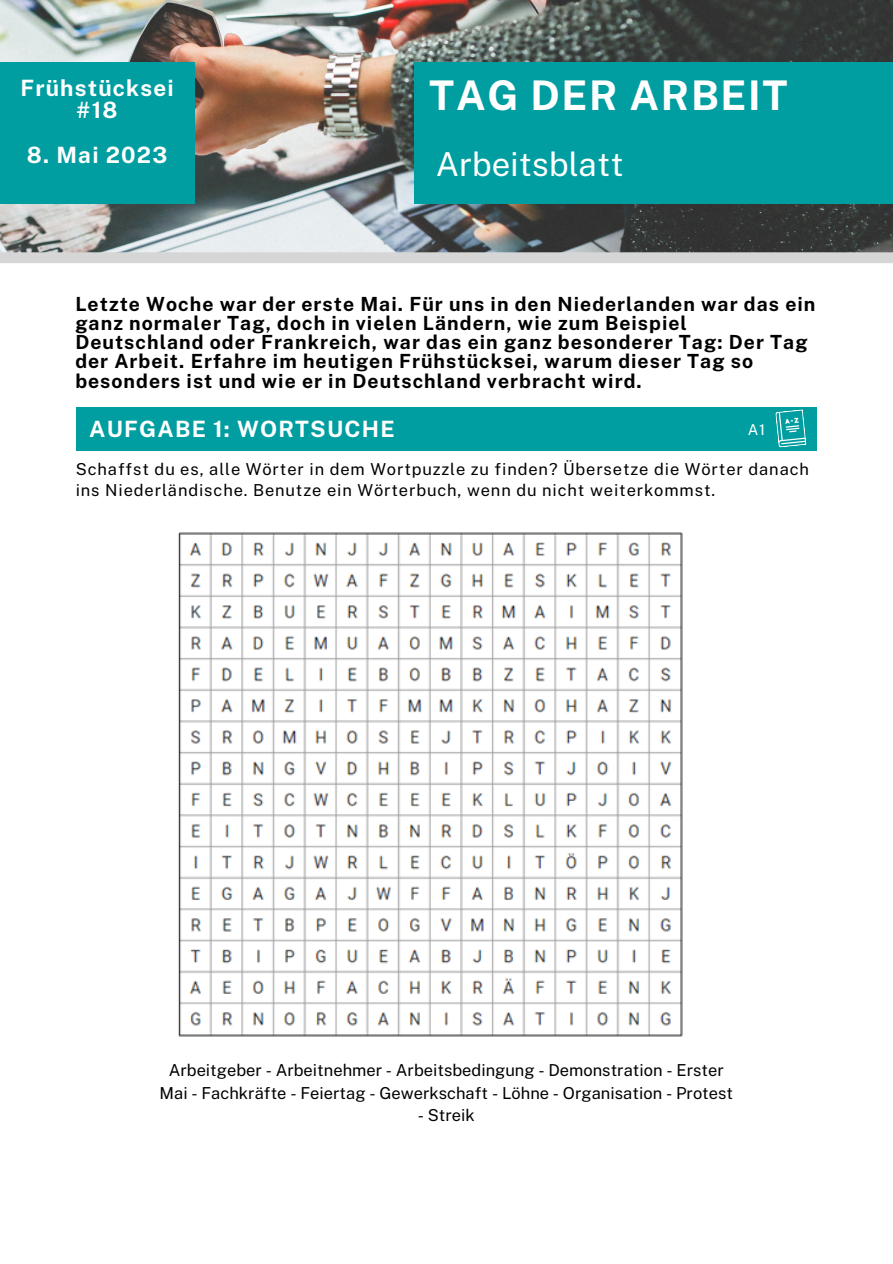
<style>
.page{position:relative;width:893px;height:1264px;background:#fff}
.page>*{position:absolute;margin:0;border:0;box-sizing:border-box;transform-origin:0 0}
.t1{font:700 40.95px "Public Sans";letter-spacing:.04em;color:#fff}
.t2{font:33px "Public Sans";color:#fff}
.t3{font:700 22.5px "Public Sans";letter-spacing:.055em;color:#fff}
.t4{font:700 19.5px/19px "Public Sans";letter-spacing:.055em;color:#000}
.t5{font:16.5px/20.2px "Public Sans";letter-spacing:.055em;color:#000}
.t6{font:16.5px/22.5px "Public Sans";color:#000;text-align:center}
.t7{font:15px "Public Sans";color:#fff}
</style>
<div class="page">
<img style="left:0;top:0;width:892px;height:252px">
<div style="left:413px;top:62px;width:479px;height:142px;background:#009ea0"></div>
<div style="left:0;top:252px;width:892px;height:11px;background:#d6d6d6"></div>
<div style="left:0;top:62px;width:194px;height:142px;background:#009ea0"></div>
<div style="left:76px;top:408px;width:740px;height:43px;background:#009ea0"></div>
<img style="left:178px;top:532px;width:505px;height:505px">
<svg style="left:775px;top:409px;width:31px;height:39px"></svg>
<p class="t3" style="left:21px;top:74px;width:155px">Frühstücksei</p>
<p class="t3" style="left:77px;top:97px;width:42px">#18</p>
<p class="t3" style="left:27px;top:142px;width:142px">8. Mai 2023</p>
<p class="t1" style="left:429px;top:71px;width:360px">TAG DER ARBEIT</p>
<p class="t2" style="left:436px;top:144px;width:189px">Arbeitsblatt</p>
<p class="t4" style="left:75px;top:294px;width:741px">Letzte Woche war der erste Mai. Für uns in den Niederlanden war das ein ganz normaler Tag, doch in vielen Ländern, wie zum Beispiel Deutschland oder Frankreich, war das ein ganz besonderer Tag: Der Tag der Arbeit. Erfahre im heutigen Frühstücksei, warum dieser Tag so besonders ist und wie er in Deutschland verbracht wird.</p>
<p class="t3" style="left:89px;top:416px;width:307px">AUFGABE 1: WORTSUCHE</p>
<p class="t7" style="left:747px;top:420px;width:19px">A1</p>
<p class="t5" style="left:76px;top:459px;width:734px">Schaffst du es, alle Wörter in dem Wortpuzzle zu finden? Übersetze die Wörter danach ins Niederländische. Benutze ein Wörterbuch, wenn du nicht weiterkommst.</p>
<p class="t6" style="left:159px;top:1059px;width:575px">Arbeitgeber - Arbeitnehmer - Arbeitsbedingung - Demonstration - Erster<br>Mai - Fachkräfte - Feiertag - Gewerkschaft - Löhne - Organisation - Protest</p>
<p class="t6" style="left:418px;top:1104px;width:59px">- Streik</p>
</div>
